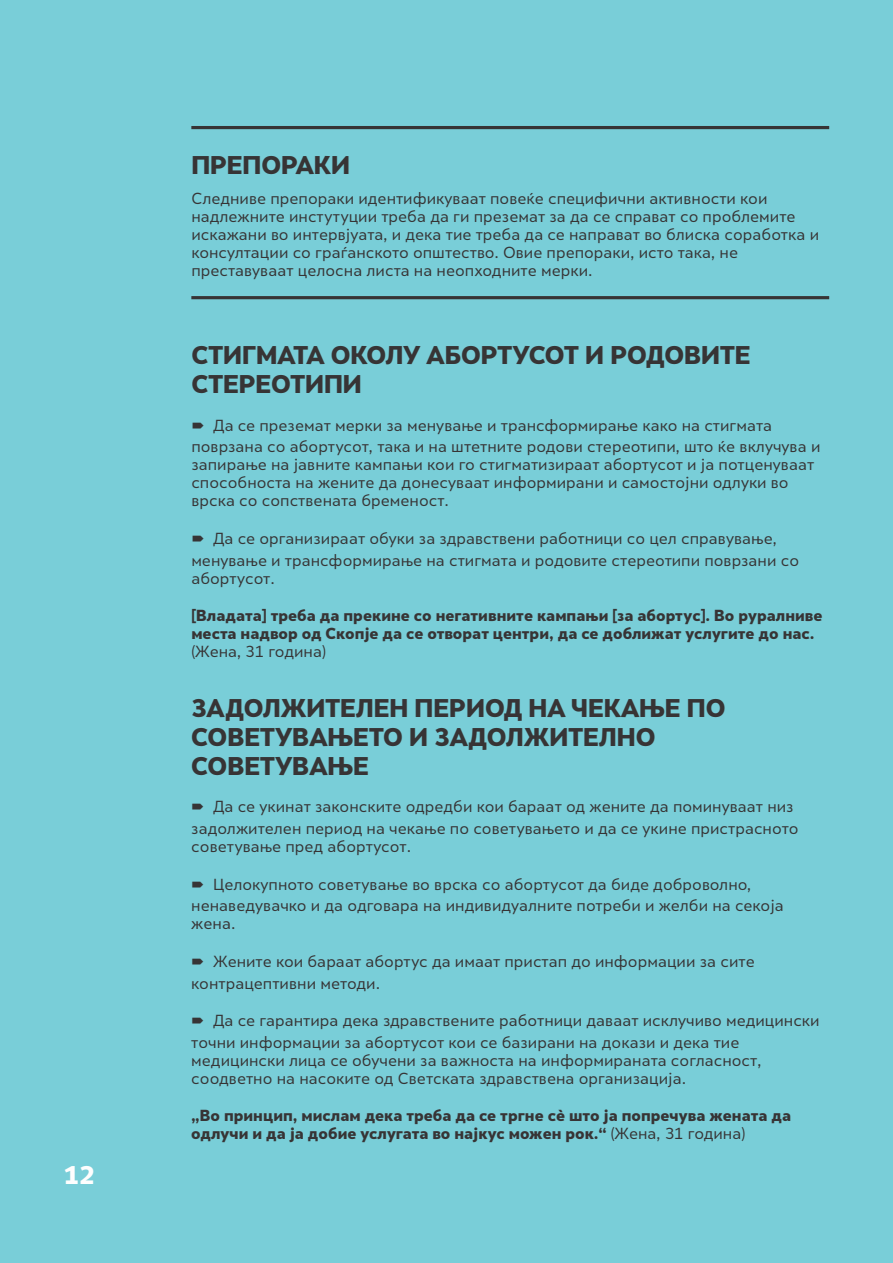
<style>
.page{position:relative;width:893px;height:1263px;background:#79ced8}
.page>*{position:absolute;margin:0;border:0;box-sizing:border-box;transform-origin:0 0}
.t1{font:900 24px/28.8px "Skola Sans";color:#373435}
.t2{font:900 24px "Skola Sans";color:#fefefe}
.t3{font:15px/18px "Skola Sans";color:#373435}
.t4{font:900 15px/18px "Skola Sans";color:#373435}
.s1{font-weight:400}
</style>
<div class="page">
<hr style="left:191px;top:296px;width:638px;height:3px;background:#373435">
<hr style="left:191px;top:126px;width:638px;height:3px;background:#373435">
<h1 class="t2" style="left:63px;top:1166px;width:33px">12</h1>
<h1 class="t1" style="left:191px;top:153px;width:160px">ПРЕПОРАКИ</h1>
<p class="t3" style="left:191px;top:191px;width:629px">Следниве препораки идентификуваат повеќе специфични активности кои надлежните инстутуции треба да ги преземат за да се справат со проблемите искажани во интервјуата, и дека тие треба да се направат во блиска соработка и консултации со граѓанското општество. Овие препораки, исто така, не преставуваат целосна листа на неопходните мерки.</p>
<h1 class="t1" style="left:191px;top:344px;width:561px">СТИГМАТА ОКОЛУ АБОРТУСОТ И РОДОВИТЕ<br>СТЕРЕОТИПИ</h1>
<p class="t3" style="left:191px;top:416px;width:631px;line-height:21.8px;text-indent:22px">Да се преземат мерки за менување и трансформирање како на стигмата поврзана со абортусот, така и на штетните родови стереотипи, што ќе вклучува и</p>
<p class="t3" style="left:191px;top:458px;width:624px">запирање на јавните кампањи кои го стигматизираат абортусот и ја потценуваат способноста на жените да донесуваат информирани и самостојни одлуки во врска со сопствената бременост.</p>
<p class="t3" style="left:191px;top:529px;width:609px;line-height:21.8px;text-align:center">Да се организираат обуки за здравствени работници со цел справување, менување и трансформирање на стигмата и родовите стереотипи поврзани со</p>
<p class="t3" style="left:191px;top:571px;width:85px">абортусот.</p>
<p class="t4" style="left:191px;top:608px;width:633px">[Владата] треба да прекине со негативните кампањи [за абортус]. Во руралниве места надвор од Скопје да се отворат центри, да се доближат услугите до нас.</p>
<p class="t3" style="left:191px;top:644px;width:136px">(Жена, 31 година)</p>
<h1 class="t1" style="left:191px;top:697px;width:536px">ЗАДОЛЖИТЕЛЕН ПЕРИОД НА ЧЕКАЊЕ ПО<br>СОВЕТУВАЊЕТО И ЗАДОЛЖИТЕЛНО<br>СОВЕТУВАЊЕ</h1>
<p class="t3" style="left:191px;top:798px;width:609px;line-height:21.8px;text-indent:22px">Да се укинат законските одредби кои бараат од жените да поминуваат низ задолжителен период на чекање по советувањето и да се укине пристрасното</p>
<p class="t3" style="left:191px;top:839px;width:221px">советување пред абортусот.</p>
<p class="t3" style="left:191px;top:875px;width:594px;line-height:21.8px;text-indent:22px">Целокупното советување во врска со абортусот да биде доброволно, ненаведувачко и да одговара на индивидуалните потреби и желби на секоја</p>
<p class="t3" style="left:191px;top:916px;width:46px">жена.</p>
<p class="t3" style="left:191px;top:952px;width:565px;line-height:21.8px;text-indent:22px">Жените кои бараат абортус да имаат пристап до информации за сите контрацептивни методи.</p>
<p class="t3" style="left:191px;top:1011px;width:630px;line-height:21.8px;text-indent:22px">Да се гарантира дека здравствените работници даваат исклучиво медицински точни информации за абортусот кои се базирани на докази и дека тие</p>
<p class="t3" style="left:191px;top:1053px;width:572px">медицински лица се обучени за важноста на информираната согласност, соодветно на насоките од Светската здравствена организација.</p>
<p class="t4" style="left:191px;top:1109px;width:601px">„Во принцип, мислам дека треба да се тргне сè што ја попречува жената да одлучи и да ја добие услугата во најкус можен рок.“ <span class="s1">(Жена, 31 година)</span></p>
</div>
